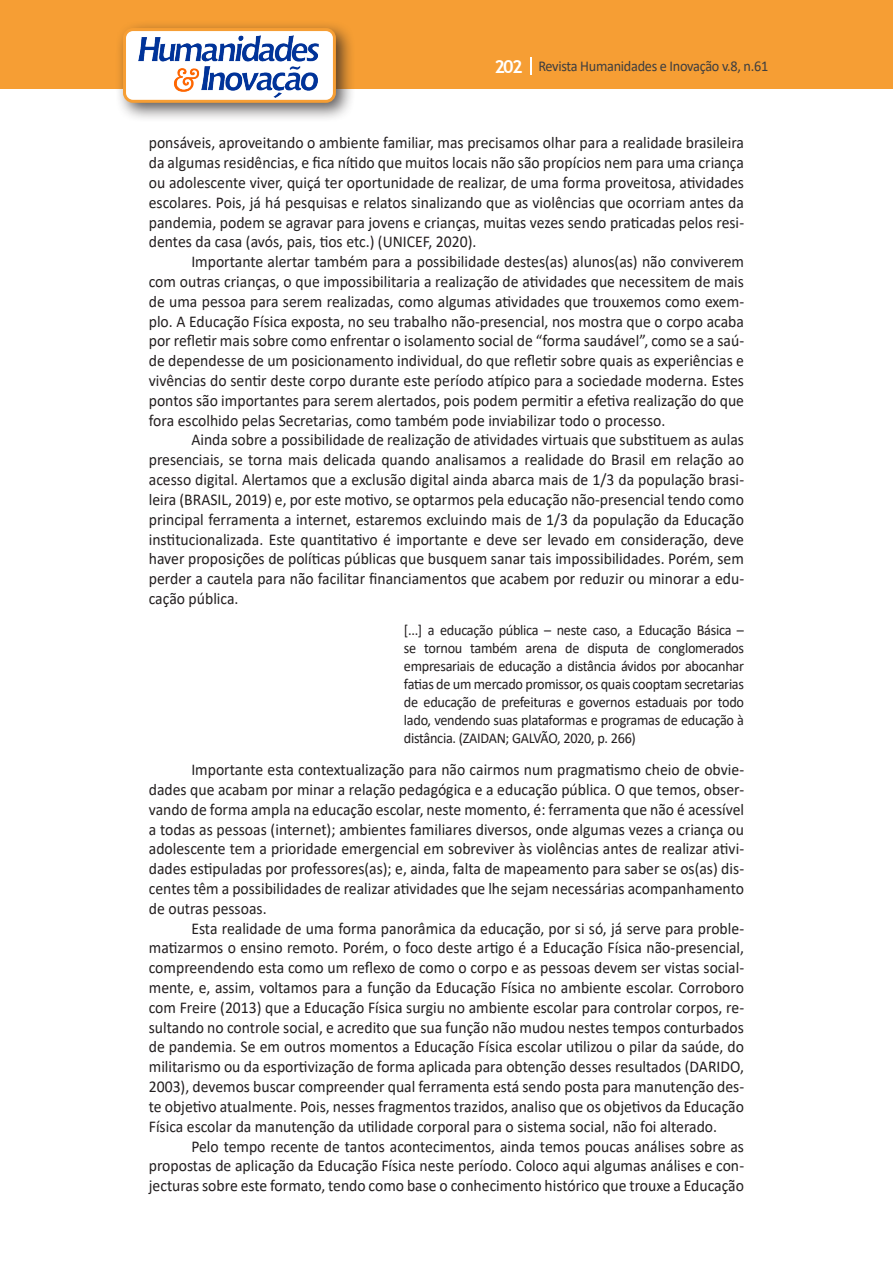
<style>
.page{position:relative;width:893px;height:1263px;background:#fff}
.page>*{position:absolute;margin:0;border:0;box-sizing:border-box;transform-origin:0 0}
.Texto{font:16.5px/19.8px "Calibri";color:#231f20;text-align:justify;scale:.95 1}
.citacao{font:15px/18px "Calibri";letter-spacing:-.02em;color:#231f20;text-align:justify;scale:.95 1}
.t1{font:15px "Calibri";letter-spacing:-.02em;color:#3e3e3f;scale:.95 1}
.s1{font-family:"Trebuchet MS";font-weight:700;font-size:18px;color:#fff}
</style>
<div class="page">
<div style="left:0;top:0;width:893px;height:88px;background:#f69e34"></div>
<svg style="left:530px;top:57px;width:2px;height:18px"></svg>
<div style="left:115px;top:20px;width:241px;height:103px;background:#231f20;opacity:.75"></div>
<div style="left:125px;top:30px;width:209px;height:71px;background:#fff;border-radius:9px"></div>
<img style="left:138px;top:35px;width:181px;height:62px">
<div style="left:123px;top:28px;width:213px;height:75px;border:3px solid #f69e34;border-radius:9px"></div>
<p class="t1" style="left:495px;top:56px;width:290px"><span class="s1">202</span> Revista Humanidades e Inovação v.8, n.61</p>
<p class="Texto" style="left:149px;top:133px;width:628px">ponsáveis, aproveitando o ambiente familiar, mas precisamos olhar para a realidade brasileira da algumas residências, e fica nítido que muitos locais não são propícios nem para uma criança ou adolescente viver, quiçá ter oportunidade de realizar, de uma forma proveitosa, atividades escolares. Pois, já há pesquisas e relatos sinalizando que as violências que ocorriam antes da pandemia, podem se agravar para jovens e crianças, muitas vezes sendo praticadas pelos resi&shy;dentes da casa (avós, pais, tios etc.) (UNICEF, 2020).</p>
<p class="Texto" style="left:149px;top:251px;width:628px;text-indent:43px">Importante alertar também para a possibilidade destes(as) alunos(as) não conviverem com outras crianças, o que impossibilitaria a realização de atividades que necessitem de mais de uma pessoa para serem realizadas, como algumas atividades que trouxemos como exem&shy;plo. A Educação Física exposta, no seu trabalho não-presencial, nos mostra que o corpo acaba por refletir mais sobre como enfrentar o isolamento social de “forma saudável”, como se a saú&shy;de dependesse de um posicionamento individual, do que refletir sobre quais as experiências e vivências do sentir deste corpo durante este período atípico para a sociedade moderna. Estes pontos são importantes para serem alertados, pois podem permitir a efetiva realização do que fora escolhido pelas Secretarias, como também pode inviabilizar todo o processo.</p>
<p class="Texto" style="left:149px;top:430px;width:628px;text-indent:43px">Ainda sobre a possibilidade de realização de atividades virtuais que substituem as aulas presenciais, se torna mais delicada quando analisamos a realidade do Brasil em relação ao acesso digital. Alertamos que a exclusão digital ainda abarca mais de 1/3 da população brasi&shy;leira (BRASIL, 2019) e, por este motivo, se optarmos pela educação não-presencial tendo como principal ferramenta a internet, estaremos excluindo mais de 1/3 da população da Educação institucionalizada. Este quantitativo é importante e deve ser levado em consideração, deve haver proposições de políticas públicas que busquem sanar tais impossibilidades. Porém, sem perder a cautela para não facilitar financiamentos que acabem por reduzir ou minorar a edu&shy;cação pública.</p>
<p class="citacao" style="left:404px;top:620px;width:360px">[...] a educação pública – neste caso, a Educação Básica – se tornou também arena de disputa de conglomerados empresariais de educação a distância ávidos por abocanhar fatias de um mercado promissor, os quais cooptam secretarias de educação de prefeituras e governos estaduais por todo lado, vendendo suas plataformas e programas de educação à distância. (ZAIDAN; GALVÃO, 2020, p. 266)</p>
<p class="Texto" style="left:149px;top:759px;width:628px;text-indent:43px">Importante esta contextualização para não cairmos num pragmatismo cheio de obvie&shy;dades que acabam por minar a relação pedagógica e a educação pública. O que temos, obser&shy;vando de forma ampla na educação escolar, neste momento, é: ferramenta que não é acessível a todas as pessoas (internet); ambientes familiares diversos, onde algumas vezes a criança ou adolescente tem a prioridade emergencial em sobreviver às violências antes de realizar ativi&shy;dades estipuladas por professores(as); e, ainda, falta de mapeamento para saber se os(as) dis&shy;centes têm a possibilidades de realizar atividades que lhe sejam necessárias acompanhamento de outras pessoas.</p>
<p class="Texto" style="left:149px;top:918px;width:628px;text-indent:43px">Esta realidade de uma forma panorâmica da educação, por si só, já serve para proble&shy;matizarmos o ensino remoto. Porém, o foco deste artigo é a Educação Física não-presencial, compreendendo esta como um reflexo de como o corpo e as pessoas devem ser vistas social&shy;mente, e, assim, voltamos para a função da Educação Física no ambiente escolar. Corroboro com Freire (2013) que a Educação Física surgiu no ambiente escolar para controlar corpos, re&shy;sultando no controle social, e acredito que sua função não mudou nestes tempos conturbados de pandemia. Se em outros momentos a Educação Física escolar utilizou o pilar da saúde, do militarismo ou da esportivização de forma aplicada para obtenção desses resultados (DARIDO, 2003), devemos buscar compreender qual ferramenta está sendo posta para manutenção des&shy;te objetivo atualmente. Pois, nesses fragmentos trazidos, analiso que os objetivos da Educação Física escolar da manutenção da utilidade corporal para o sistema social, não foi alterado.</p>
<p class="Texto" style="left:149px;top:1136px;width:628px;text-indent:43px">Pelo tempo recente de tantos acontecimentos, ainda temos poucas análises sobre as propostas de aplicação da Educação Física neste período. Coloco aqui algumas análises e con&shy;jecturas sobre este formato, tendo como base o conhecimento histórico que trouxe a Educação</p>
</div>
